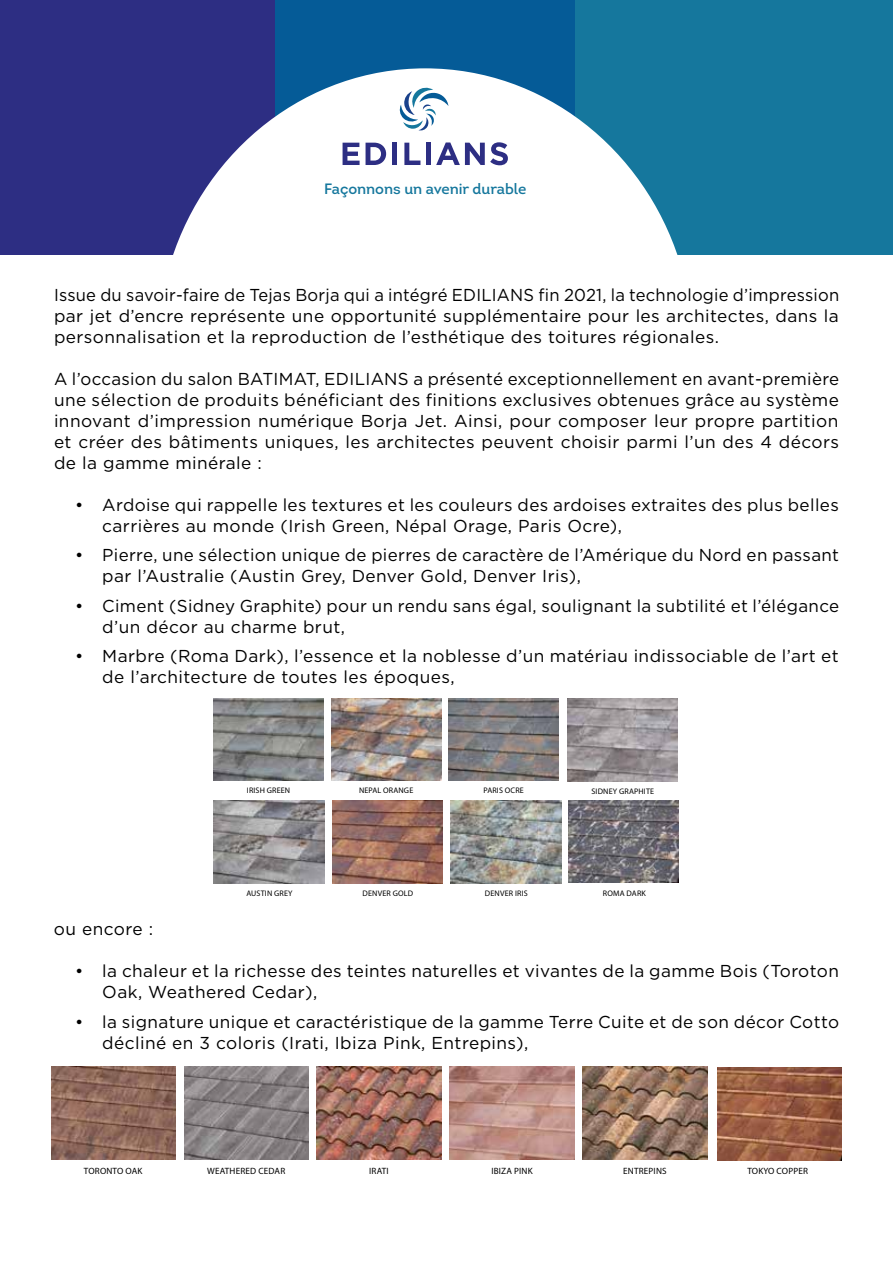
<style>
.page{position:relative;width:893px;height:1263px;background:#fff}
.page>*{position:absolute;margin:0;border:0;box-sizing:border-box;transform-origin:0 0}
.t1{font:17.25px/21px "Gotham";letter-spacing:.025em;color:#000}
.t2{font:17.25px/21px "Gotham";letter-spacing:.025em;color:#000;text-align:justify;scale:.96 1}
.t3{font:15px "Intro";letter-spacing:-.005em;color:#15779d}
.t4{font:9.15px "Myriad Pro";letter-spacing:.02em;color:#000}
.t5{font:8.1px "Myriad Pro";letter-spacing:.02em;color:#000}
</style>
<div class="page">
<div style="left:274px;top:0;width:302px;height:233px;background:#055b97"></div>
<div style="left:0;top:0;width:274px;height:254px;background:#2d2e83"></div>
<div style="left:576px;top:0;width:317px;height:254px;background:#15779d"></div>
<svg style="left:171px;top:68px;width:508px;height:187px;fill:#fff"></svg>
<svg style="left:399px;top:87px;width:49px;height:44px;background:#c4d7e5"></svg>
<svg style="left:343px;top:143px;width:17px;height:22px"></svg>
<svg style="left:366px;top:143px;width:20px;height:22px"></svg>
<div style="left:392px;top:143px;width:5px;height:22px;background:#2d2e83"></div>
<svg style="left:404px;top:143px;width:16px;height:22px"></svg>
<div style="left:426px;top:143px;width:5px;height:22px;background:#2d2e83"></div>
<svg style="left:436px;top:142px;width:72px;height:23px;background:#9e9ec5"></svg>
<img style="left:718px;top:1067px;width:124px;height:93px">
<img style="left:317px;top:1067px;width:124px;height:93px">
<img style="left:583px;top:1067px;width:124px;height:93px">
<img style="left:450px;top:1067px;width:124px;height:93px">
<img style="left:51px;top:1067px;width:124px;height:93px">
<img style="left:184px;top:1067px;width:124px;height:93px">
<img style="left:567px;top:698px;width:111px;height:83px">
<img style="left:569px;top:800px;width:109px;height:82px">
<img style="left:214px;top:800px;width:110px;height:83px">
<img style="left:332px;top:800px;width:111px;height:83px">
<img style="left:451px;top:800px;width:110px;height:83px">
<img style="left:214px;top:698px;width:109px;height:83px">
<img style="left:331px;top:698px;width:110px;height:83px">
<img style="left:449px;top:698px;width:110px;height:83px">
<hr style="left:892px;top:0;width:1px;height:254px;background:#2d2e83">
<p class="t3" style="left:324px;top:179px;width:204px">Façonnons un avenir durable</p>
<p class="t2" style="left:54px;top:284px;width:819px">Issue du savoir-faire de Tejas Borja qui a intégré EDILIANS fin 2021, la technologie d’impression par jet d’encre représente une opportunité supplémentaire pour les architectes, dans la personnalisation et la reproduction de l’esthétique des toitures régionales.</p>
<p class="t1" style="left:54px;top:368px;width:787px;text-align:justify">A l’occasion du salon BATIMAT, EDILIANS a présenté exceptionnellement en avant-première une sélection de produits bénéficiant des finitions exclusives obtenues grâce au système innovant d’impression numérique Borja Jet. Ainsi, pour composer leur propre partition et créer des bâtiments uniques, les architectes peuvent choisir parmi l’un des 4 décors de la gamme minérale :</p>
<p class="t1" style="left:102px;top:494px;width:738px;text-indent:-27px">• Ardoise qui rappelle les textures et les couleurs des ardoises extraites des plus belles carrières au monde (Irish Green, Népal Orage, Paris Ocre),</p>
<p class="t1" style="left:102px;top:544px;width:738px;text-indent:-27px">• Pierre, une sélection unique de pierres de caractère de l’Amérique du Nord en passant par l’Australie (Austin Grey, Denver Gold, Denver Iris),</p>
<p class="t1" style="left:102px;top:595px;width:738px;text-indent:-27px">• Ciment (Sidney Graphite) pour un rendu sans égal, soulignant la subtilité et l’élégance d’un décor au charme brut,</p>
<p class="t1" style="left:102px;top:645px;width:738px;text-indent:-27px">• Marbre (Roma Dark), l’essence et la noblesse d’un matériau indissociable de l’art et de l’architecture de toutes les époques,</p>
<p class="t5" style="left:247px;top:786px;width:45px">IRISH GREEN</p>
<p class="t5" style="left:359px;top:786px;width:56px">NEPAL ORANGE</p>
<p class="t5" style="left:484px;top:786px;width:42px">PARIS OCRE</p>
<p class="t5" style="left:591px;top:786px;width:64px">SIDNEY GRAPHITE</p>
<p class="t5" style="left:246px;top:888px;width:48px">AUSTIN GREY</p>
<p class="t5" style="left:363px;top:888px;width:52px">DENVER GOLD</p>
<p class="t5" style="left:485px;top:888px;width:44px">DENVER IRIS</p>
<p class="t5" style="left:603px;top:888px;width:44px">ROMA DARK</p>
<p class="t1" style="left:54px;top:918px;width:101px">ou encore :</p>
<p class="t1" style="left:102px;top:960px;width:738px;text-indent:-27px">• la chaleur et la richesse des teintes naturelles et vivantes de la gamme Bois (Toroton<br>Oak, Weathered Cedar),</p>
<p class="t1" style="left:102px;top:1011px;width:738px;text-indent:-27px">• la signature unique et caractéristique de la gamme Terre Cuite et de son décor Cotto décliné en 3 coloris (Irati, Ibiza Pink, Entrepins),</p>
<p class="t4" style="left:84px;top:1165px;width:60px">TORONTO OAK</p>
<p class="t4" style="left:207px;top:1165px;width:80px">WEATHERED CEDAR</p>
<p class="t4" style="left:369px;top:1165px;width:21px">IRATI</p>
<p class="t4" style="left:491px;top:1165px;width:43px">IBIZA PINK</p>
<p class="t4" style="left:623px;top:1165px;width:45px">ENTREPINS</p>
<p class="t4" style="left:747px;top:1165px;width:62px">TOKYO COPPER</p>
</div>
